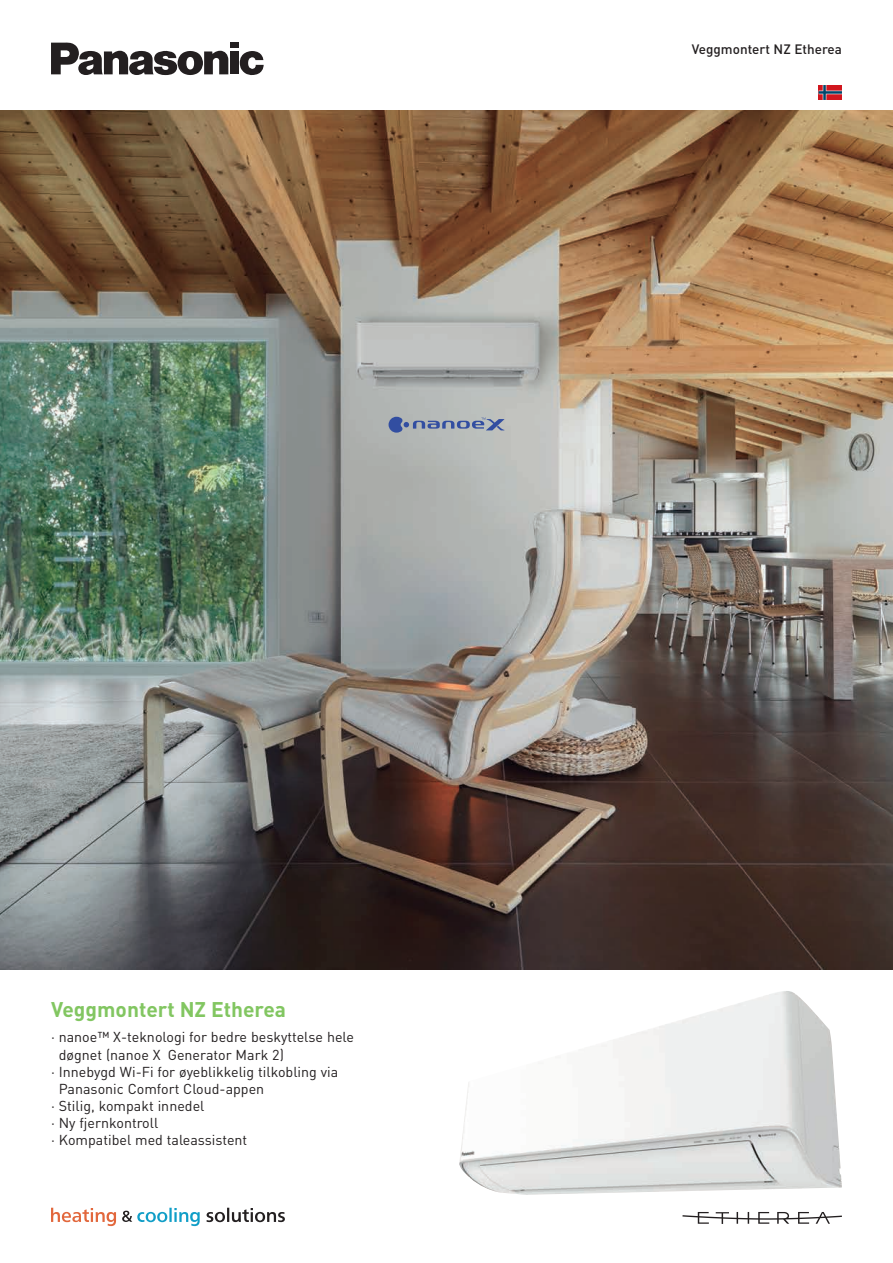
<style>
.page{position:relative;width:893px;height:1263px;background:#fff}
.page>*{position:absolute;margin:0;border:0;box-sizing:border-box;transform-origin:0 0}
.t1{font:700 21px "DIN";color:#82c661}
.t2{font:14.25px "DIN";color:#231f20}
.t3{font:500 13.5px "DIN";color:#231f20}
</style>
<div class="page">
<svg style="left:819px;top:85px;width:23px;height:15px"></svg>
<img style="left:0;top:111px;width:893px;height:858px">
<svg style="left:389px;top:417px;width:115px;height:16px;background:#8b97b0"></svg>
<svg style="left:682px;top:1212px;width:160px;height:12px"></svg>
<svg style="left:207px;top:1208px;width:78px;height:14px"></svg>
<svg style="left:122px;top:1208px;width:78px;height:18px"></svg>
<svg style="left:51px;top:1208px;width:65px;height:18px"></svg>
<svg style="left:51px;top:43px;width:177px;height:33px"></svg>
<div style="left:230px;top:51px;width:9px;height:23px;background:#231f20"></div>
<div style="left:230px;top:43px;width:9px;height:5px;background:#231f20"></div>
<svg style="left:240px;top:51px;width:24px;height:25px"></svg>
<img style="left:459px;top:991px;width:383px;height:204px">
<p class="t3" style="left:692px;top:40px;width:152px">Veggmontert NZ Etherea</p>
<h1 class="t1" style="left:51px;top:995px;width:237px">Veggmontert NZ Etherea</h1>
<p class="t2" style="left:51px;top:1028px;width:305px">· nanoe™ X-teknologi for bedre beskyttelse hele</p>
<p class="t2" style="left:59px;top:1045px;width:227px">døgnet (nanoe X Generator Mark 2)</p>
<p class="t2" style="left:51px;top:1062px;width:289px">· Innebygd Wi-Fi for øyeblikkelig tilkobling via</p>
<p class="t2" style="left:59px;top:1080px;width:207px">Panasonic Comfort Cloud-appen</p>
<p class="t2" style="left:51px;top:1097px;width:155px">· Stilig, kompakt innedel</p>
<p class="t2" style="left:51px;top:1114px;width:109px">· Ny fjernkontroll</p>
<p class="t2" style="left:51px;top:1131px;width:198px">· Kompatibel med taleassistent</p>
</div>
